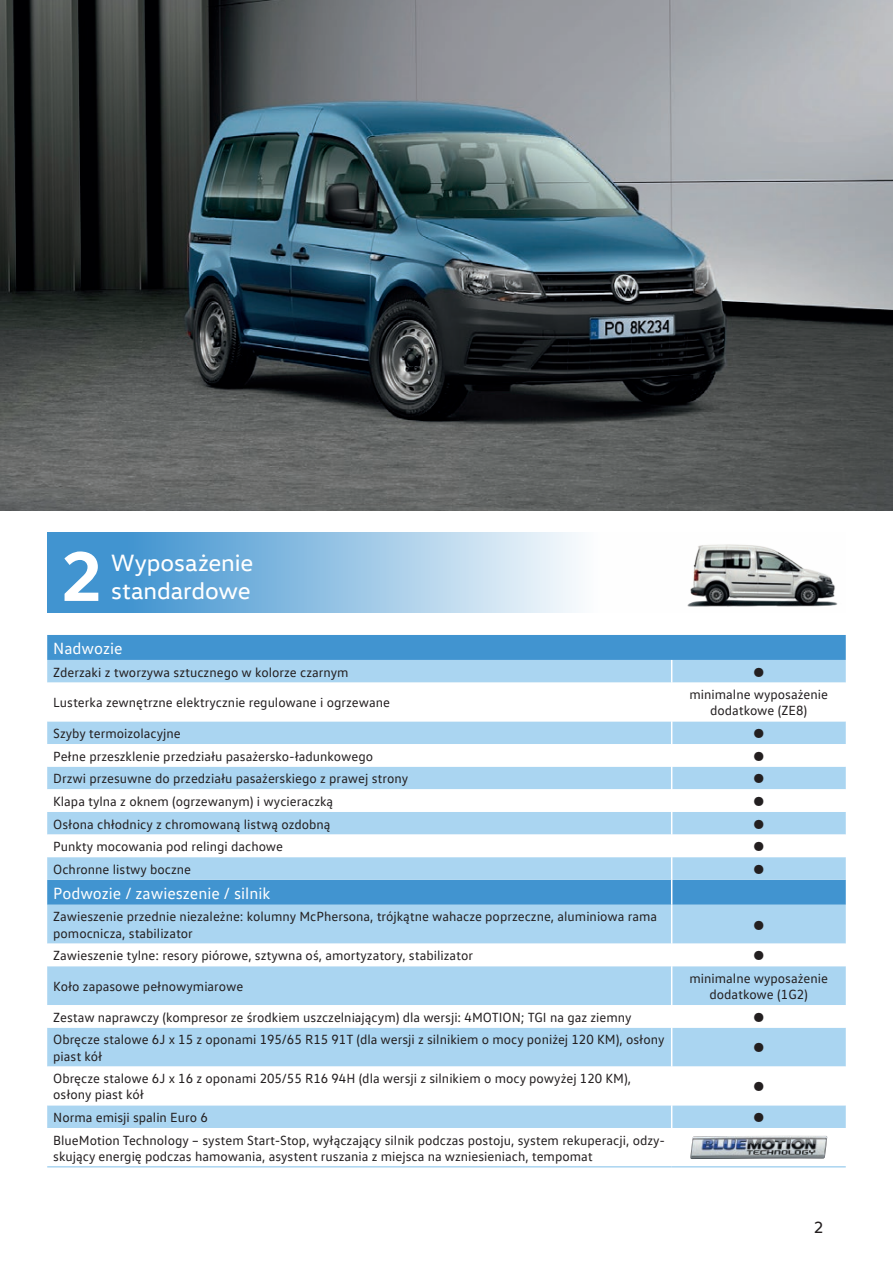
<style>
.page{position:relative;width:893px;height:1263px;background:#fff}
.page>*{position:absolute;margin:0;border:0;box-sizing:border-box;transform-origin:0 0}
.VW_HL_OT_Blk__40pt{font:700 71.1px "VW Head";color:#fff}
.VW_HL_OT_Blk__40pt-2{font:24px "VW Head";letter-spacing:-.005em;color:#fff}
.NADWOZIE{font:16.5px "VW Text";color:#fff}
.t1{font:16.5px "VW Head";color:#231f20}
.TABELE_WNETRZE{font:13.5px/16.2px "VW Text";color:#231f20}
</style>
<div class="page">
<div style="left:47px;top:635px;width:799px;height:25px;background:#4194d0"></div>
<div style="left:47px;top:660px;width:799px;height:22px;background:#aad5f1"></div>
<svg style="left:47px;top:682px;width:799px;height:457px;fill:#aad5f1"></svg>
<svg style="left:671px;top:660px;width:1px;height:22px"></svg>
<hr style="left:671px;top:682px;width:1px;height:39px;background:#fff">
<svg style="left:671px;top:721px;width:1px;height:184px"></svg>
<hr style="left:671px;top:905px;width:1px;height:38px;background:#fff">
<svg style="left:671px;top:943px;width:1px;height:23px"></svg>
<hr style="left:671px;top:966px;width:1px;height:39px;background:#fff">
<svg style="left:671px;top:1005px;width:1px;height:23px"></svg>
<hr style="left:671px;top:1028px;width:1px;height:38px;background:#fff">
<hr style="left:671px;top:1066px;width:1px;height:39px;background:#fff">
<svg style="left:671px;top:1105px;width:1px;height:23px"></svg>
<hr style="left:671px;top:1128px;width:1px;height:38px;background:#fff">
<hr style="left:47px;top:1166px;width:625px;height:1px;background:#aad5f1">
<hr style="left:672px;top:1166px;width:174px;height:1px;background:#aad5f1">
<img style="left:690px;top:1136px;width:137px;height:23px">
<svg style="left:47px;top:532px;width:531px;height:81px;background:#8dbee2"></svg>
<img style="left:687px;top:544px;width:151px;height:63px">
<img style="left:0;top:0;width:893px;height:510px">
<p class="VW_HL_OT_Blk__40pt" style="left:61px;top:530px;width:43px">2</p>
<p class="VW_HL_OT_Blk__40pt-2" style="left:111px;top:548px;width:143px">Wyposażenie</p>
<p class="VW_HL_OT_Blk__40pt-2" style="left:111px;top:576px;width:141px">standardowe</p>
<p class="NADWOZIE" style="left:53px;top:638px;width:71px">Nadwozie</p>
<p class="TABELE_WNETRZE" style="left:53px;top:663px;width:297px">Zderzaki z tworzywa sztucznego w kolorze czarnym</p>
<p class="TABELE_WNETRZE" style="left:753px;top:663px;width:12px">●</p>
<p class="TABELE_WNETRZE" style="left:53px;top:694px;width:338px">Lusterka zewnętrzne elektrycznie regulowane i ogrzewane</p>
<p class="TABELE_WNETRZE" style="left:690px;top:686px;width:140px;text-align:center">minimalne wyposażenie dodatkowe (ZE8)</p>
<p class="TABELE_WNETRZE" style="left:53px;top:725px;width:129px">Szyby termoizolacyjne</p>
<p class="TABELE_WNETRZE" style="left:753px;top:725px;width:12px">●</p>
<p class="TABELE_WNETRZE" style="left:53px;top:747px;width:321px">Pełne przeszklenie przedziału pasażersko-ładunkowego</p>
<p class="TABELE_WNETRZE" style="left:753px;top:747px;width:12px">●</p>
<p class="TABELE_WNETRZE" style="left:53px;top:770px;width:356px">Drzwi przesuwne do przedziału pasażerskiego z prawej strony</p>
<p class="TABELE_WNETRZE" style="left:753px;top:770px;width:12px">●</p>
<p class="TABELE_WNETRZE" style="left:53px;top:793px;width:282px">Klapa tylna z oknem (ogrzewanym) i wycieraczką</p>
<p class="TABELE_WNETRZE" style="left:753px;top:793px;width:12px">●</p>
<p class="TABELE_WNETRZE" style="left:53px;top:815px;width:279px">Osłona chłodnicy z chromowaną listwą ozdobną</p>
<p class="TABELE_WNETRZE" style="left:753px;top:815px;width:12px">●</p>
<p class="TABELE_WNETRZE" style="left:53px;top:838px;width:231px">Punkty mocowania pod relingi dachowe</p>
<p class="TABELE_WNETRZE" style="left:753px;top:838px;width:12px">●</p>
<p class="TABELE_WNETRZE" style="left:53px;top:861px;width:139px">Ochronne listwy boczne</p>
<p class="TABELE_WNETRZE" style="left:753px;top:861px;width:12px">●</p>
<p class="NADWOZIE" style="left:53px;top:883px;width:219px">Podwozie / zawieszenie / silnik</p>
<p class="TABELE_WNETRZE" style="left:53px;top:908px;width:606px">Zawieszenie przednie niezależne: kolumny McPhersona, trójkątne wahacze poprzeczne, aluminiowa rama pomocnicza, stabilizator</p>
<p class="TABELE_WNETRZE" style="left:753px;top:916px;width:12px">●</p>
<p class="TABELE_WNETRZE" style="left:53px;top:947px;width:421px">Zawieszenie tylne: resory piórowe, sztywna oś, amortyzatory, stabilizator</p>
<p class="TABELE_WNETRZE" style="left:753px;top:947px;width:12px">●</p>
<p class="TABELE_WNETRZE" style="left:53px;top:978px;width:192px">Koło zapasowe pełnowymiarowe</p>
<p class="TABELE_WNETRZE" style="left:690px;top:970px;width:140px;text-align:center">minimalne wyposażenie dodatkowe (1G2)</p>
<p class="TABELE_WNETRZE" style="left:53px;top:1008px;width:580px">Zestaw naprawczy (kompresor ze środkiem uszczelniającym) dla wersji: 4MOTION; TGI na gaz ziemny</p>
<p class="TABELE_WNETRZE" style="left:753px;top:1008px;width:12px">●</p>
<p class="TABELE_WNETRZE" style="left:53px;top:1031px;width:613px">Obręcze stalowe 6J x 15 z oponami 195/65 R15 91T (dla wersji z silnikiem o mocy poniżej 120 KM), osłony piast kół</p>
<p class="TABELE_WNETRZE" style="left:753px;top:1039px;width:12px">●</p>
<p class="TABELE_WNETRZE" style="left:53px;top:1070px;width:579px">Obręcze stalowe 6J x 16 z oponami 205/55 R16 94H (dla wersji z silnikiem o mocy powyżej 120 KM), osłony piast kół</p>
<p class="TABELE_WNETRZE" style="left:753px;top:1078px;width:12px">●</p>
<p class="TABELE_WNETRZE" style="left:53px;top:1109px;width:156px">Norma emisji spalin Euro 6</p>
<p class="TABELE_WNETRZE" style="left:753px;top:1109px;width:12px">●</p>
<p class="TABELE_WNETRZE" style="left:53px;top:1131px;width:613px">BlueMotion Technology – system Start-Stop, wyłączający silnik podczas postoju, system rekuperacji, odzy&shy;skujący energię podczas hamowania, asystent ruszania z miejsca na wzniesieniach, tempomat</p>
<p class="t1" style="left:814px;top:1217px;width:11px">2</p>
</div>
